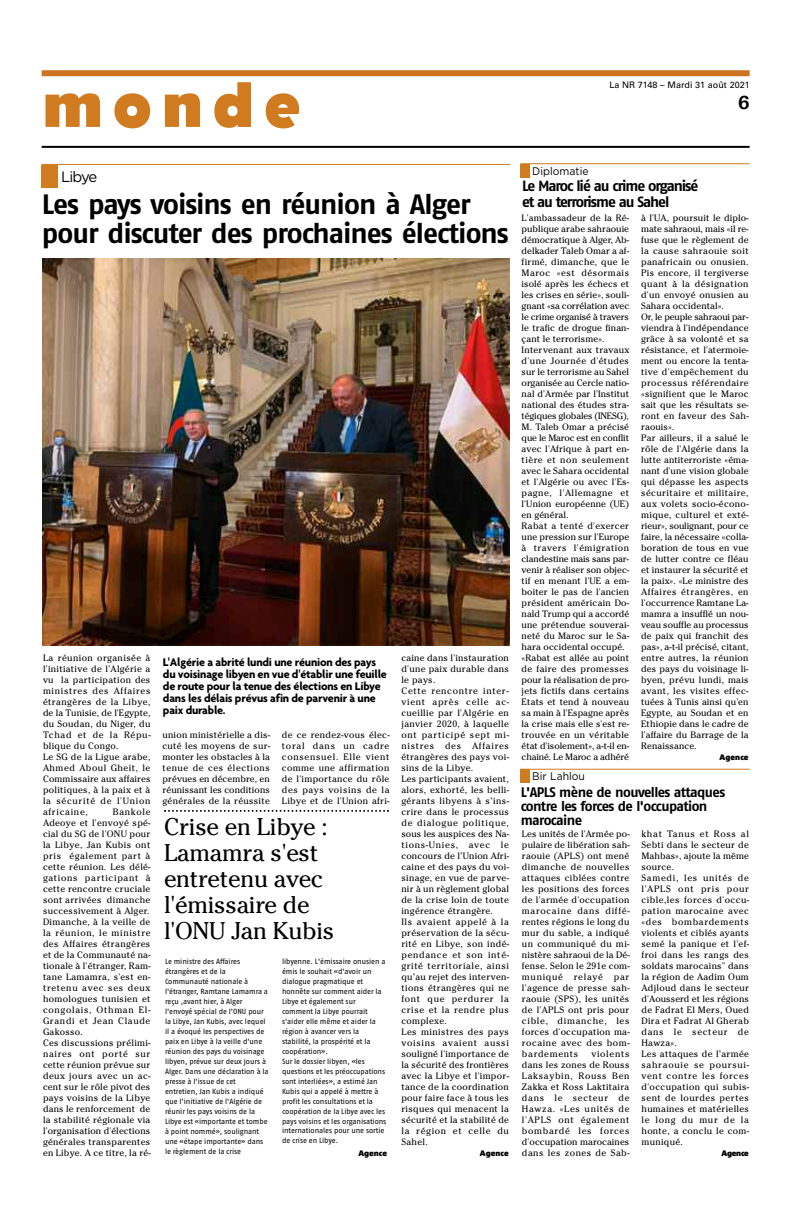
<style>
.page{position:relative;width:792px;height:1224px;background:#fff}
.page>*{position:absolute;margin:0;border:0;box-sizing:border-box;transform-origin:0 0}
.t1{font:700 64px "Eagle";letter-spacing:.145em;color:#d07b20}
.t2{font:700 28px/29.3px "Fago No";letter-spacing:-.035em;color:#000}
.t3{font:24px/26px "Cheltenham";letter-spacing:-.01em;color:#000}
.t4{font:700 19px "Univers";color:#000}
.t5{font:15px "Gotham";letter-spacing:-.07em;color:#000}
.t6{font:700 14.8px/16px "Fago No";letter-spacing:-.07em;color:#000}
.t7{font:700 13.9px/13.9px "Fago No";letter-spacing:-.04em;color:#000}
.t8{font:700 12px/12px "Agenda";letter-spacing:-.02em;color:#000}
.t9{font:11px "Gotham";color:#000;scale:.95 1}
.t10{font:9.2px/11px "Cheltenham";letter-spacing:.03em;color:#000}
.t11{font:9.2px/11px "Cheltenham";letter-spacing:.01em;color:#000}
.t12{font:9px "Univers";color:#000}
.t13{font:900 8px "Corpid";color:#000}
.t14{font:7.5px/10px "Fago No";letter-spacing:-.005em;color:#000}
</style>
<div class="page">
<div style="left:521px;top:164px;width:9px;height:14px;background:#d07b20"></div>
<hr style="left:521px;top:163px;width:229px;height:1px;background:#d07b20">
<div style="left:521px;top:769px;width:9px;height:14px;background:#d07b20"></div>
<hr style="left:521px;top:769px;width:229px;height:1px;background:#d07b20">
<div style="left:42px;top:70px;width:708px;height:6px;background:#ce7321"></div>
<hr style="left:42px;top:146px;width:708px;height:2px;background:#000">
<div style="left:42px;top:165px;width:16px;height:22px;background:#d07b20"></div>
<hr style="left:42px;top:164px;width:468px;height:1px;background:#d07b20">
<svg style="left:164px;top:810px;width:225px;height:2px"></svg>
<img style="left:42px;top:259px;width:468px;height:387px">
<p class="t1" style="left:42px;top:67px;width:260px">monde</p>
<p class="t12" style="left:609px;top:81px;width:142px">La NR 7148 – Mardi 31 août 2021</p>
<p class="t4" style="left:738px;top:90px;width:13px">6</p>
<p class="t5" style="left:61px;top:168px;width:38px">Libye</p>
<p class="t2" style="left:42px;top:192px;width:468px">Les pays voisins en réunion à Alger pour discuter des prochaines élections</p>
<p class="t10" style="left:43px;top:652px;width:109px">La réunion organisée à l'initiative de l'Algérie a vu la participation des ministres des Affaires étrangères de la Libye, de la Tunisie, de l'Egypte, du Soudan, du Niger, du<br>Tchad et de la Répu&shy;blique du Congo.<br>Le SG de la Ligue arabe,<br>Ahmed Aboul Gheit, le<br>Commissaire aux affaires politiques, à la paix et à la sécurité de l'Union africaine,</p>
<p class="t10" style="left:43px;top:806px;width:109px;text-indent:70px">Bankole<br>Adeoye et l'envoyé spé&shy;cial du SG de l'ONU pour la Libye, Jan Kubis ont pris également part à cette réunion. Les délé&shy;gations participant à cette rencontre cruciale sont arrivées dimanche successivement à Alger.<br>Dimanche, à la veille de la réunion, le ministre des Affaires étrangères et de la Communauté na&shy;tionale à l'étranger, Ram&shy;tane Lamamra, s'est en&shy;tretenu avec ses deux homologues tunisien et congolais, Othman El-<br>Grandi et Jean Claude<br>Gakosso.<br>Ces discussions prélimi&shy;naires ont porté sur cette réunion prévue sur deux jours avec un ac&shy;cent sur le rôle pivot des pays voisins de la Libye dans le renforcement de la stabilité régionale via l'organisation d'élections générales transparentes en Libye. A ce titre, la ré-</p>
<p class="t8" style="left:163px;top:656px;width:225px">L'Algérie a abrité lundi une réunion des pays du voisinage libyen en vue d'établir une feuille de route pour la tenue des élections en Libye dans les délais prévus afin de parvenir à une paix durable.</p>
<p class="t10" style="left:162px;top:729px;width:109px;text-align:justify">union ministérielle a dis&shy;cuté les moyens de sur&shy;monter les obstacles à la tenue de ces élections prévues en décembre, en réunissant les conditions générales de la réussite</p>
<p class="t10" style="left:282px;top:729px;width:109px;text-align:justify">de ce rendez-vous élec&shy;toral dans un cadre consensuel. Elle vient comme une affirmation de l'importance du rôle des pays voisins de la Libye et de l'Union afri-</p>
<p class="t3" style="left:164px;top:813px;width:172px">Crise en Libye :<br>Lamamra s'est entretenu avec l'émissaire de l'ONU Jan Kubis</p>
<p class="t14" style="left:165px;top:957px;width:105px">Le ministre des Affaires étrangères et de la<br>Communauté nationale à l'étranger, Ramtane Lamamra a reçu ,avant hier, à Alger l'envoyé spécial de l'ONU pour la Libye, Jan Kubis, avec lequel il a évoqué les perspectives de paix en Libye à la veille d'une réunion des pays du voisinage libyen, prévue sur deux jours à<br>Alger. Dans une déclaration à la presse à l'issue de cet entretien, Jan Kubis a indiqué que l'initiative de l'Algérie de réunir les pays voisins de la<br>Libye est «importante et tombe à point nommé», soulignant une «étape importante» dans le règlement de la crise</p>
<p class="t14" style="left:282px;top:957px;width:106px">libyenne. L'émissaire onusien a émis le souhait «d'avoir un dialogue pragmatique et honnête sur comment aider la<br>Libye et également sur comment la Libye pourrait s'aider elle même et aider la région à avancer vers la stabilité, la prospérité et la coopération».<br>Sur le dossier libyen, «les questions et les préoccupations sont interliées», a estimé Jan<br>Kubis qui a appelé à mettre à profit les consultations et la coopération de la Libye avec les pays voisins et les organisations internationales pour une sortie de crise en Libye.</p>
<p class="t13" style="left:359px;top:1150px;width:30px">Agence</p>
<p class="t10" style="left:401px;top:652px;width:109px">caine dans l'instauration d'une paix durable dans le pays.<br>Cette rencontre inter&shy;vient après celle ac&shy;cueillie par l'Algérie en janvier 2020, à laquelle ont participé sept mi&shy;nistres des Affaires étrangères des pays voi&shy;sins de la Libye.<br>Les participants avaient, alors, exhorté, les belli&shy;gérants libyens à s’ins&shy;crire dans le processus de dialogue politique, sous les auspices des Na&shy;tions-Unies, avec le concours de l’Union Afri&shy;caine et des pays du voi&shy;sinage, en vue de parve&shy;nir à un règlement global de la crise loin de toute ingérence étrangère.<br>Ils avaient appelé à la préservation de la sécu&shy;rité en Libye, son indé&shy;pendance et son inté&shy;grité territoriale, ainsi qu’au rejet des interven&shy;tions étrangères qui ne font que perdurer la crise et la rendre plus complexe.<br>Les ministres des pays voisins avaient aussi souligné l'importance de la sécurité des frontières avec la Libye et l'impor&shy;tance de la coordination pour faire face à tous les risques qui menacent la sécurité et la stabilité de la région et celle du<br>Sahel.</p>
<p class="t13" style="left:480px;top:1150px;width:30px">Agence</p>
<p class="t9" style="left:532px;top:165px;width:61px">Diplomatie</p>
<p class="t6" style="left:522px;top:180px;width:178px">Le Maroc lié au crime organisé et au terrorisme au Sahel</p>
<p class="t11" style="left:522px;top:212px;width:109px">L'ambassadeur de la Ré&shy;publique arabe sahraouie démocratique à Alger, Ab&shy;delkader Taleb Omar a af&shy;firmé, dimanche, que le<br>Maroc «est désormais isolé après les échecs et les crises en série», souli&shy;gnant «sa corrélation avec le crime organisé à travers le trafic de drogue finan&shy;çant le terrorisme».<br>Intervenant aux travaux d'une Journée d'études sur le terrorisme au Sahel organisée au Cercle natio&shy;nal d'Armée par l'Institut national des études stra&shy;tégiques globales (INESG),<br>M. Taleb Omar a précisé que le Maroc est en conflit avec l'Afrique à part en&shy;tière et non seulement avec le Sahara occidental et l'Algérie ou avec l'Es&shy;pagne, l'Allemagne et l'Union européenne (UE) en général.<br>Rabat a tenté d'exercer une pression sur l'Europe à travers l'émigration clandestine mais sans par&shy;venir à réaliser son objec&shy;tif en menant l'UE a em&shy;boiter le pas de l'ancien président américain Do&shy;nald Trump qui a accordé une prétendue souverai&shy;neté du Maroc sur le Sa&shy;hara occidental occupé. «Rabat est allée au point de faire des promesses pour la réalisation de pro&shy;jets fictifs dans certains<br>Etats et tend à nouveau sa main à l'Espagne après la crise mais elle s'est re&shy;trouvée en un véritable état d'isolement», a-t-il en&shy;chainé. Le Maroc a adhéré</p>
<p class="t11" style="left:641px;top:212px;width:109px">à l'UA, poursuit le diplo&shy;mate sahraoui, mais «il re&shy;fuse que le règlement de la cause sahraouie soit panafricain ou onusien.<br>Pis encore, il tergiverse quant à la désignation d'un envoyé onusien au<br>Sahara occidental».<br>Or, le peuple sahraoui par&shy;viendra à l'indépendance grâce à sa volonté et sa résistance, et l'atermoie&shy;ment ou encore la tenta&shy;tive d'empêchement du processus référendaire «signifient que le Maroc sait que les résultats se&shy;ront en faveur des Sah&shy;raouis».<br>Par ailleurs, il a salué le rôle de l'Algérie dans la lutte antiterroriste «éma&shy;nant d'une vision globale qui dépasse les aspects sécuritaire et militaire, aux volets socio-écono&shy;mique, culturel et exté&shy;rieur», soulignant, pour ce faire, la nécessaire «colla&shy;boration de tous en vue de lutter contre ce fléau et instaurer la sécurité et la paix». «Le ministre des<br>Affaires étrangères, en l'occurrence Ramtane La&shy;mamra a insufflé un nou&shy;veau souffle au processus de paix qui franchit des pas», a-t-il précisé, citant, entre autres, la réunion des pays du voisinage li&shy;byen, prévu lundi, mais avant, les visites effec&shy;tuées à Tunis ainsi qu'en<br>Egypte, au Soudan et en<br>Ethiopie dans le cadre de l'affaire du Barrage de la<br>Renaissance.</p>
<p class="t13" style="left:720px;top:754px;width:31px">Agence</p>
<p class="t9" style="left:532px;top:770px;width:57px">Bir Lahlou</p>
<p class="t7" style="left:521px;top:786px;width:206px">L'APLS mène de nouvelles attaques contre les forces de l'occupation marocaine</p>
<p class="t10" style="left:522px;top:828px;width:109px;text-align:justify">Les unités de l'Armée po&shy;pulaire de libération sah&shy;raouie (APLS) ont mené dimanche de nouvelles attaques ciblées contre les positions des forces de l'armée d'occupation marocaine dans diffé&shy;rentes régions le long du mur du sable, a indiqué un communiqué du mi&shy;nistère sahraoui de la Dé&shy;fense. Selon le 291e com&shy;muniqué relayé par l'agence de presse sah&shy;raouie (SPS), les unités de l'APLS ont pris pour cible, dimanche, les forces d'occupation ma&shy;rocaine avec des bom&shy;bardements</p>
<p class="t10" style="left:522px;top:1048px;width:109px;text-align:justify;text-indent:69px">violents dans les zones de Rouss Laksaybin, Rouss Ben Zakka et Ross Laktitaira dans le secteur de Hawza. «Les unités de l'APLS ont également bombardé les forces d'occupation marocaines dans les zones de Sab-</p>
<p class="t10" style="left:642px;top:828px;width:109px">khat Tanus et Ross al<br>Sebti dans le secteur de<br>Mahbas», ajoute la même source.<br>Samedi, les unités de l'APLS ont pris pour cible,les forces d'occu&shy;pation marocaine avec «des bombardements violents et ciblés ayants semé la panique et l'ef&shy;froi dans les rangs des soldats marocains" dans la région de Aadim Oum<br>Adjloud dans le secteur d'Aousserd et les régions de Fadrat El Mers, Oued<br>Dira et Fadrat Al Gherab dans le secteur de<br>Hawza».<br>Les attaques de l’armée sahraouie se poursui&shy;vent contre les forces d'occupation qui subis&shy;sent de lourdes pertes humaines et matérielles le long du mur de la honte, a conclu le com&shy;muniqué.</p>
<p class="t13" style="left:722px;top:1150px;width:29px">Agence</p>
</div>
